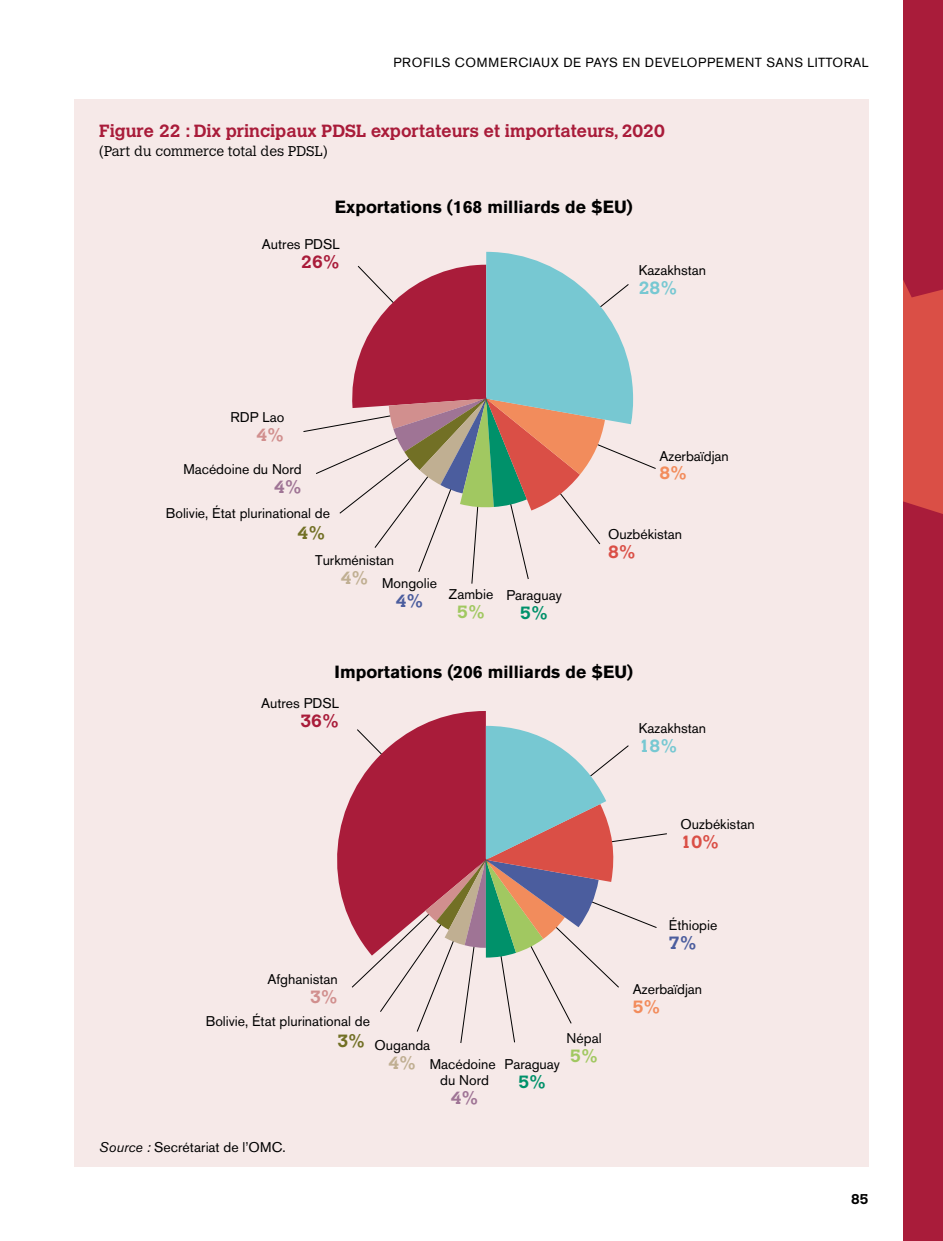
<style>
.page{position:relative;width:943px;height:1241px;background:#fff}
.page>*{position:absolute;margin:0;border:0;box-sizing:border-box;transform-origin:0 0}
.t1{font:700 17.5px "Calvert MT Std";color:#a91c3a}
.t2{font:700 17.5px "Akzidenz Grotesk BE";color:#000}
.t3{font:700 17.5px "Calvert MT Std";color:#77c8d2}
.t4{font:700 17.5px "Calvert MT Std";color:#da4f46}
.t5{font:700 17.5px "Calvert MT Std";color:#f28c5c}
.t6{font:700 17.5px "Calvert MT Std";color:#4b5d9e}
.t7{font:700 17.5px "Calvert MT Std";color:#00916a}
.t8{font:700 17.5px "Calvert MT Std";color:#a1c861}
.t9{font:700 17.5px "Calvert MT Std";color:#c0af92}
.t10{font:700 17.5px "Calvert MT Std";color:#727025}
.t11{font:700 17.5px "Calvert MT Std";color:#9f7495}
.t12{font:700 17.5px "Calvert MT Std";color:#d18f8e}
.t13{font:14px/16.8px "Akzidenz Grotesk BE";color:#000;text-align:center}
.t14{font:300 14px "Calvert MT Std";color:#000}
.t15{font:700 14px "Calvert MT Std";color:#000}
.t16{font:13.12px "Akzidenz Grotesk BE";letter-spacing:.05em;color:#000}
.s1{font-style:italic}
</style>
<div class="page">
<div style="left:903px;top:0;width:40px;height:1240px;background:#a91c3a"></div>
<svg style="left:903px;top:280px;width:40px;height:234px;background:#d64a45"></svg>
<div style="left:74px;top:99px;width:794px;height:1067px;background:#f6e9e8"></div>
<svg style="left:303px;top:252px;width:353px;height:332px"></svg>
<svg style="left:337px;top:711px;width:330px;height:332px"></svg>
<p class="t16" style="left:393px;top:55px;width:476px">PROFILS COMMERCIAUX DE PAYS EN DEVELOPPEMENT SANS LITTORAL</p>
<p class="t1" style="left:99px;top:120px;width:567px">Figure 22 : Dix principaux PDSL exportateurs et importateurs, 2020</p>
<p class="t14" style="left:99px;top:143px;width:230px">(Part du commerce total des PDSL)</p>
<p class="t2" style="left:335px;top:197px;width:299px">Exportations (168 milliards de $EU)</p>
<p class="t13" style="left:262px;top:236px;width:79px">Autres PDSL</p>
<p class="t1" style="left:301px;top:251px;width:40px">26%</p>
<p class="t13" style="left:638px;top:261px;width:69px">Kazakhstan</p>
<p class="t3" style="left:638px;top:276px;width:40px">28%</p>
<p class="t13" style="left:230px;top:408px;width:55px">RDP Lao</p>
<p class="t12" style="left:256px;top:423px;width:29px">4%</p>
<p class="t13" style="left:183px;top:460px;width:120px">Macédoine du Nord</p>
<p class="t11" style="left:274px;top:475px;width:29px">4%</p>
<p class="t13" style="left:166px;top:505px;width:166px">Bolivie, État plurinational de</p>
<p class="t10" style="left:298px;top:522px;width:29px">4%</p>
<p class="t13" style="left:315px;top:551px;width:81px">Turkménistan</p>
<p class="t9" style="left:341px;top:566px;width:29px">4%</p>
<p class="t13" style="left:382px;top:574px;width:56px">Mongolie</p>
<p class="t6" style="left:396px;top:589px;width:29px">4%</p>
<p class="t13" style="left:449px;top:586px;width:46px">Zambie</p>
<p class="t8" style="left:457px;top:601px;width:29px">5%</p>
<p class="t13" style="left:506px;top:586px;width:57px">Paraguay</p>
<p class="t7" style="left:520px;top:601px;width:29px">5%</p>
<p class="t13" style="left:659px;top:447px;width:71px">Azerbaïdjan</p>
<p class="t5" style="left:659px;top:462px;width:29px">8%</p>
<p class="t13" style="left:608px;top:525px;width:76px">Ouzbékistan</p>
<p class="t4" style="left:608px;top:540px;width:29px">8%</p>
<p class="t2" style="left:334px;top:661px;width:300px">Importations (206 milliards de $EU)</p>
<p class="t13" style="left:261px;top:694px;width:79px">Autres PDSL</p>
<p class="t1" style="left:300px;top:709px;width:40px">36%</p>
<p class="t13" style="left:267px;top:970px;width:72px">Afghanistan</p>
<p class="t12" style="left:310px;top:985px;width:29px">3%</p>
<p class="t13" style="left:206px;top:1012px;width:166px">Bolivie, État plurinational de</p>
<p class="t10" style="left:337px;top:1029px;width:29px">3%</p>
<p class="t13" style="left:374px;top:1036px;width:57px">Ouganda</p>
<p class="t9" style="left:388px;top:1051px;width:29px">4%</p>
<p class="t13" style="left:429px;top:1055px;width:67px">Macédoine du Nord</p>
<p class="t11" style="left:450px;top:1086px;width:29px">4%</p>
<p class="t13" style="left:566px;top:1029px;width:36px">Népal</p>
<p class="t8" style="left:570px;top:1044px;width:29px">5%</p>
<p class="t13" style="left:504px;top:1055px;width:57px">Paraguay</p>
<p class="t7" style="left:518px;top:1070px;width:29px">5%</p>
<p class="t13" style="left:99px;top:1137px;width:188px"><span class="s1">Source :</span> Secrétariat de l’OMC.</p>
<p class="t13" style="left:638px;top:719px;width:69px">Kazakhstan</p>
<p class="t3" style="left:638px;top:734px;width:40px">18%</p>
<p class="t13" style="left:680px;top:815px;width:76px">Ouzbékistan</p>
<p class="t4" style="left:680px;top:830px;width:40px">10%</p>
<p class="t13" style="left:669px;top:916px;width:50px">Éthiopie</p>
<p class="t6" style="left:669px;top:931px;width:29px">7%</p>
<p class="t13" style="left:632px;top:980px;width:71px">Azerbaïdjan</p>
<p class="t5" style="left:632px;top:995px;width:29px">5%</p>
<p class="t15" style="left:851px;top:1189px;width:19px">85</p>
</div>
